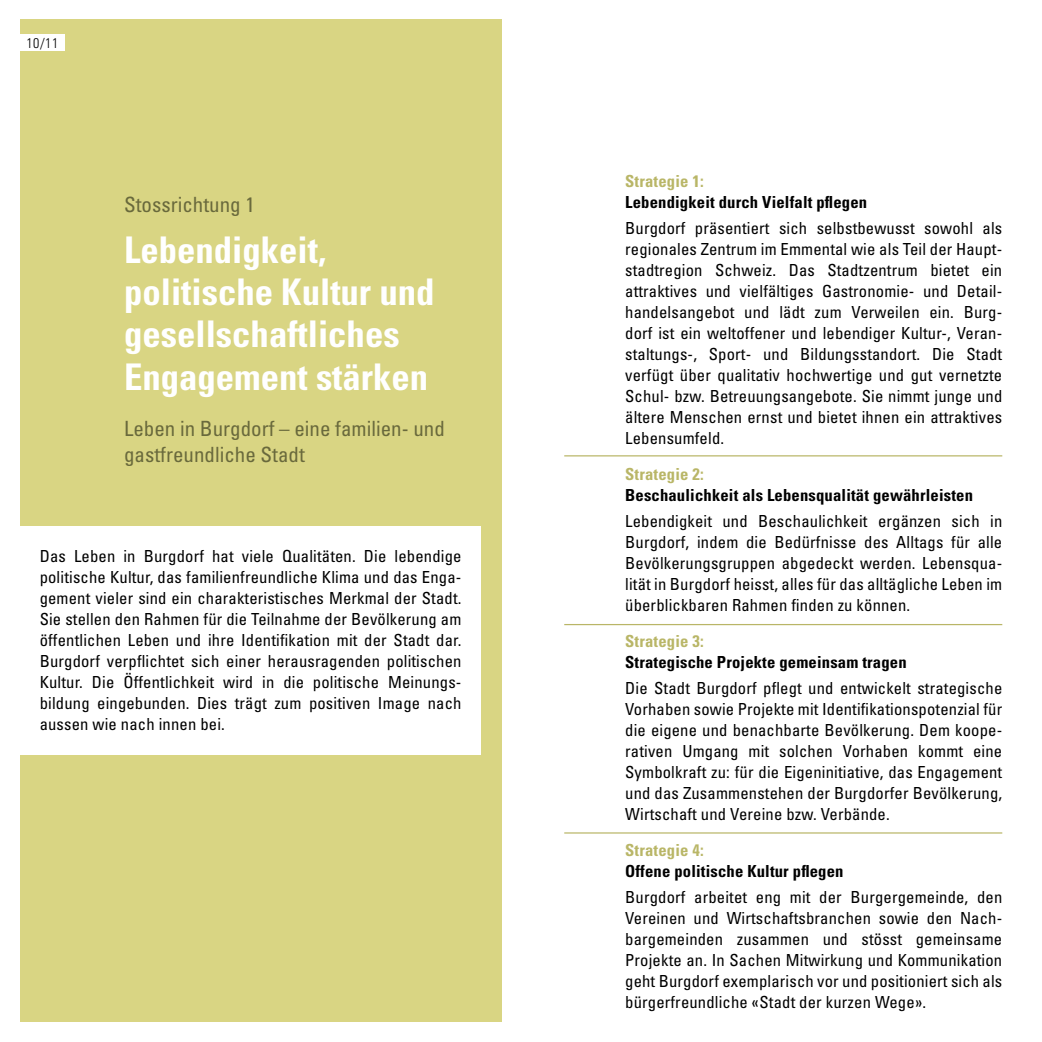
<style>
.page{position:relative;width:1042px;height:1042px;background:#fff}
.page>*{position:absolute;margin:0;border:0;box-sizing:border-box;transform-origin:0 0}
.t1{font:700 condensed 36.75px/42px "Univers";color:#fff}
.t2{font:condensed 21px/26.2px "Univers";color:#69693c}
.t3{font:condensed 16.62px/21px "Univers";letter-spacing:.01em;color:#000;text-align:justify}
.t4{font:700 condensed 16.62px "Univers";letter-spacing:.01em;color:#000}
.t5{font:700 condensed 16.62px "Univers";letter-spacing:.01em;color:#b9b667}
.t6{font:300 condensed 14px "Univers";color:#000}
.t7{font:condensed 14px "Univers";color:#000}
</style>
<div class="page">
<div style="left:20px;top:20px;width:481px;height:1002px;background:#d9d583"></div>
<div style="left:0;top:526px;width:480px;height:228px;background:#fff"></div>
<div style="left:0;top:35px;width:64px;height:16px;background:#fff"></div>
<hr style="left:564px;top:455px;width:438px;height:1px;background:#b9b667">
<hr style="left:564px;top:624px;width:438px;height:1px;background:#b9b667">
<hr style="left:564px;top:832px;width:438px;height:1px;background:#b9b667">
<p class="t6" style="left:27px;top:35px;width:33px">10/11</p>
<p class="t7" style="left:30px;top:35px;width:30px">02/03</p>
<p class="t2" style="left:124px;top:191px;width:132px">Stossrichtung 1</p>
<h1 class="t1" style="left:124px;top:229px;width:312px">Lebendigkeit, politische Kultur und gesellschaftliches<br>Engagement stärken</h1>
<p class="t2" style="left:124px;top:415px;width:322px">Leben in Burgdorf – eine familien- und gastfreundliche Stadt</p>
<p class="t3" style="left:40px;top:545px;width:423px">Das Leben in Burgdorf hat viele Qualitäten. Die lebendige politische Kultur, das familienfreundliche Klima und das Enga&shy;gement vieler sind ein charakteristisches Merkmal der Stadt.<br>Sie stellen den Rahmen für die Teilnahme der Bevölkerung am öffentlichen Leben und ihre Identifikation mit der Stadt dar.<br>Burgdorf verpflichtet sich einer herausragenden politischen Kultur. Die Öffentlichkeit wird in die politische Meinungs&shy;bildung eingebunden. Dies trägt zum positiven Image nach aussen wie nach innen bei.</p>
<p class="t5" style="left:625px;top:171px;width:80px">Strategie 1:</p>
<p class="t4" style="left:625px;top:192px;width:243px">Lebendigkeit durch Vielfalt pflegen</p>
<p class="t3" style="left:625px;top:217px;width:379px">Burgdorf präsentiert sich selbstbewusst sowohl als regionales Zentrum im Emmental wie als Teil der Haupt&shy;stadtregion Schweiz. Das Stadtzentrum bietet ein attraktives und vielfältiges Gastronomie- und Detail&shy;handelsangebot und lädt zum Verweilen ein. Burg&shy;dorf ist ein weltoffener und lebendiger Kultur-, Veran&shy;staltungs-, Sport- und Bildungsstandort. Die Stadt verfügt über qualitativ hochwertige und gut vernetzte Schul- bzw. Betreuungsangebote. Sie nimmt junge und ältere Menschen ernst und bietet ihnen ein attraktives Lebensumfeld.</p>
<p class="t5" style="left:625px;top:464px;width:80px">Strategie 2:</p>
<p class="t4" style="left:625px;top:485px;width:349px">Beschaulichkeit als Lebensqualität gewährleisten</p>
<p class="t3" style="left:625px;top:510px;width:379px">Lebendigkeit und Beschaulichkeit ergänzen sich in Burgdorf, indem die Bedürfnisse des Alltags für alle Bevölkerungsgruppen abgedeckt werden. Lebensqua&shy;lität in Burgdorf heisst, alles für das alltägliche Leben im überblickbaren Rahmen finden zu können.</p>
<p class="t5" style="left:625px;top:630px;width:80px">Strategie 3:</p>
<p class="t4" style="left:625px;top:651px;width:283px">Strategische Projekte gemeinsam tragen</p>
<p class="t3" style="left:625px;top:677px;width:379px">Die Stadt Burgdorf pflegt und entwickelt strategische Vorhaben sowie Projekte mit Identifikationspotenzial für die eigene und benachbarte Bevölkerung. Dem koope&shy;rativen Umgang mit solchen Vorhaben kommt eine Symbolkraft zu: für die Eigeninitiative, das Engagement und das Zusammenstehen der Burgdorfer Bevölkerung, Wirtschaft und Vereine bzw. Verbände.</p>
<p class="t5" style="left:625px;top:839px;width:80px">Strategie 4:</p>
<p class="t4" style="left:625px;top:860px;width:220px">Offene politische Kultur pflegen</p>
<p class="t3" style="left:625px;top:886px;width:379px">Burgdorf arbeitet eng mit der Burgergemeinde, den Vereinen und Wirtschaftsbranchen sowie den Nach&shy;bargemeinden zusammen und stösst gemeinsame Projekte an. In Sachen Mitwirkung und Kommunikation geht Burgdorf exemplarisch vor und positioniert sich als bürgerfreundliche «Stadt der kurzen Wege».</p>
</div>
